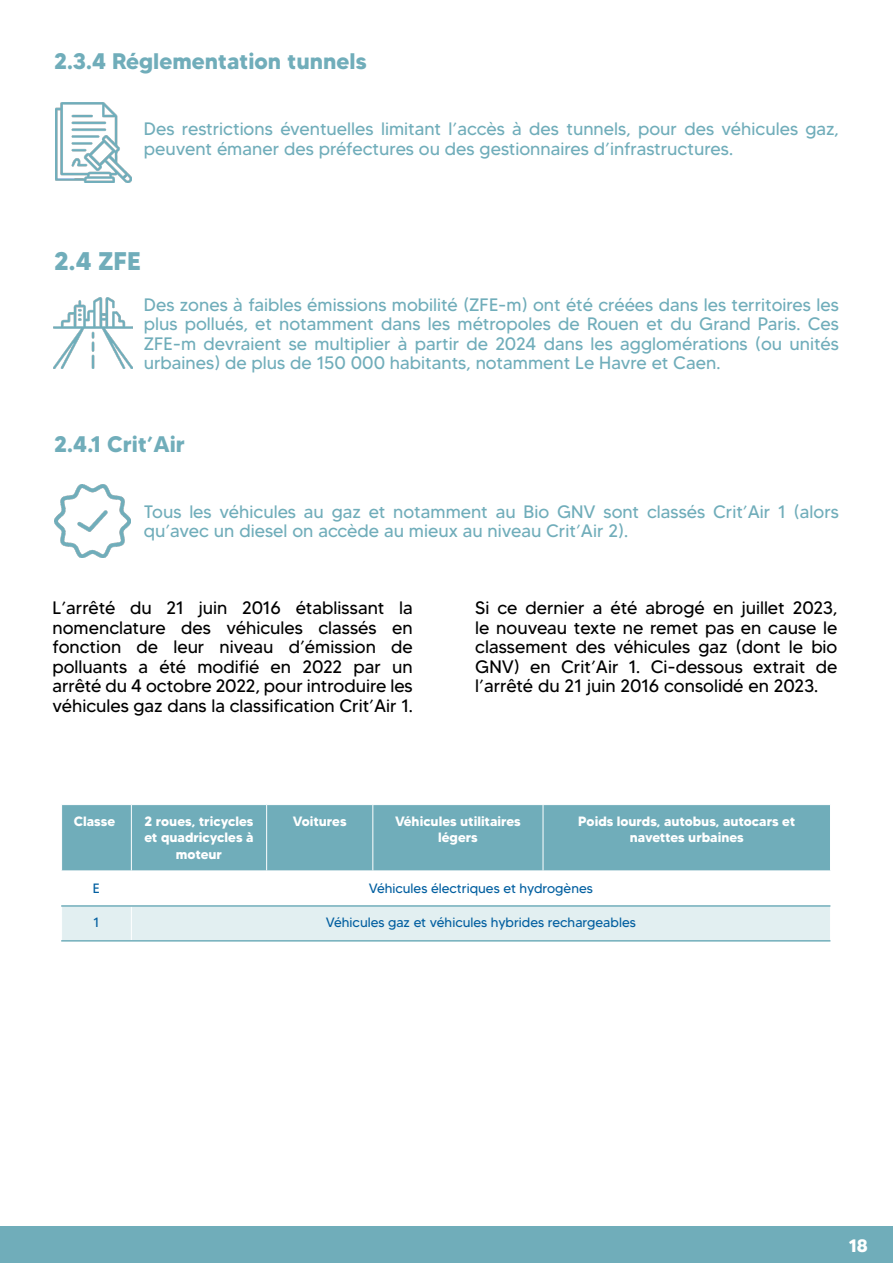
<style>
.page{position:relative;width:893px;height:1263px;background:#fff}
.page>*{position:absolute;margin:0;border:0;box-sizing:border-box;transform-origin:0 0}
.t1{font:700 25.5px "MADETOMMY";color:#70adba}
.t2{font:700 22.5px "MADETOMMY";color:#70adba}
.t3{font:18px/19.5px "MADETOMMY";color:#70adba}
.t4{font:18px/19.5px "MADETOMMY";color:#000;text-align:justify}
.t5{font:700 18px "MADETOMMY";color:#fff}
.t6{font:700 13.5px/16.2px "MADETOMMY";color:#fff;text-align:center}
.t7{font:13.5px "MADETOMMY";color:#025fa0}
</style>
<div class="page">
<div style="left:0;top:1226px;width:893px;height:37px;background:#70adba"></div>
<img style="left:54px;top:484px;width:77px;height:74px">
<img style="left:54px;top:298px;width:78px;height:70px">
<div style="left:62px;top:805px;width:768px;height:65px;background:#70adba"></div>
<div style="left:62px;top:907px;width:768px;height:33px;background:#e2eff1"></div>
<hr style="left:131px;top:805px;width:1px;height:65px;background:#fff">
<hr style="left:266px;top:805px;width:1px;height:65px;background:#fff">
<hr style="left:372px;top:805px;width:1px;height:65px;background:#fff">
<hr style="left:543px;top:805px;width:1px;height:65px;background:#fff">
<hr style="left:131px;top:906px;width:1px;height:34px;background:#fff">
<hr style="left:61px;top:905px;width:769px;height:2px;background:#70adba">
<hr style="left:61px;top:940px;width:769px;height:1px;background:#70adba">
<img style="left:55px;top:102px;width:77px;height:81px">
<p class="t2" style="left:54px;top:47px;width:314px">2.3.4 Réglementation tunnels</p>
<p class="t3" style="left:144px;top:119px;width:697px">Des restrictions éventuelles limitant l’accès à des tunnels, pour des véhicules gaz, peuvent émaner des préfectures ou des gestionnaires d’infrastructures.</p>
<h1 class="t1" style="left:54px;top:245px;width:88px">2.4 ZFE</h1>
<p class="t3" style="left:144px;top:294px;width:697px;text-align:justify">Des zones à faibles émissions mobilité (ZFE-m) ont été créées dans les territoires les plus pollués, et notamment dans les métropoles de Rouen et du Grand Paris. Ces ZFE-m devraient se multiplier à partir de 2024 dans les agglomérations (ou unités urbaines) de plus de 150 000 habitants, notamment Le Havre et Caen.</p>
<p class="t2" style="left:54px;top:430px;width:132px">2.4.1 Crit’Air</p>
<p class="t3" style="left:144px;top:502px;width:697px">Tous les véhicules au gaz et notamment au Bio GNV sont classés Crit’Air 1 (alors qu’avec un diesel on accède au mieux au niveau Crit’Air 2).</p>
<p class="t4" style="left:52px;top:598px;width:362px">L’arrêté du 21 juin 2016 établissant la nomenclature des véhicules classés en fonction de leur niveau d’émission de polluants a été modifié en 2022 par un arrêté du 4 octobre 2022, pour introduire les véhicules gaz dans la classification Crit’Air 1.</p>
<p class="t4" style="left:475px;top:598px;width:364px">Si ce dernier a été abrogé en juillet 2023, le nouveau texte ne remet pas en cause le classement des véhicules gaz (dont le bio GNV) en Crit’Air 1. Ci-dessous extrait de l’arrêté du 21 juin 2016 consolidé en 2023.</p>
<p class="t6" style="left:74px;top:813px;width:43px">Classe</p>
<p class="t6" style="left:144px;top:813px;width:111px">2 roues, tricycles et quadricycles à moteur</p>
<p class="t6" style="left:293px;top:813px;width:55px">Voitures</p>
<p class="t6" style="left:395px;top:813px;width:127px">Véhicules utilitaires légers</p>
<p class="t6" style="left:578px;top:813px;width:218px">Poids lourds, autobus, autocars et navettes urbaines</p>
<p class="t7" style="left:93px;top:879px;width:8px">E</p>
<p class="t7" style="left:369px;top:879px;width:226px">Véhicules électriques et hydrogènes</p>
<p class="t7" style="left:94px;top:914px;width:7px">1</p>
<p class="t7" style="left:326px;top:914px;width:311px">Véhicules gaz et véhicules hybrides rechargeables</p>
<p class="t5" style="left:849px;top:1234px;width:21px">18</p>
</div>
